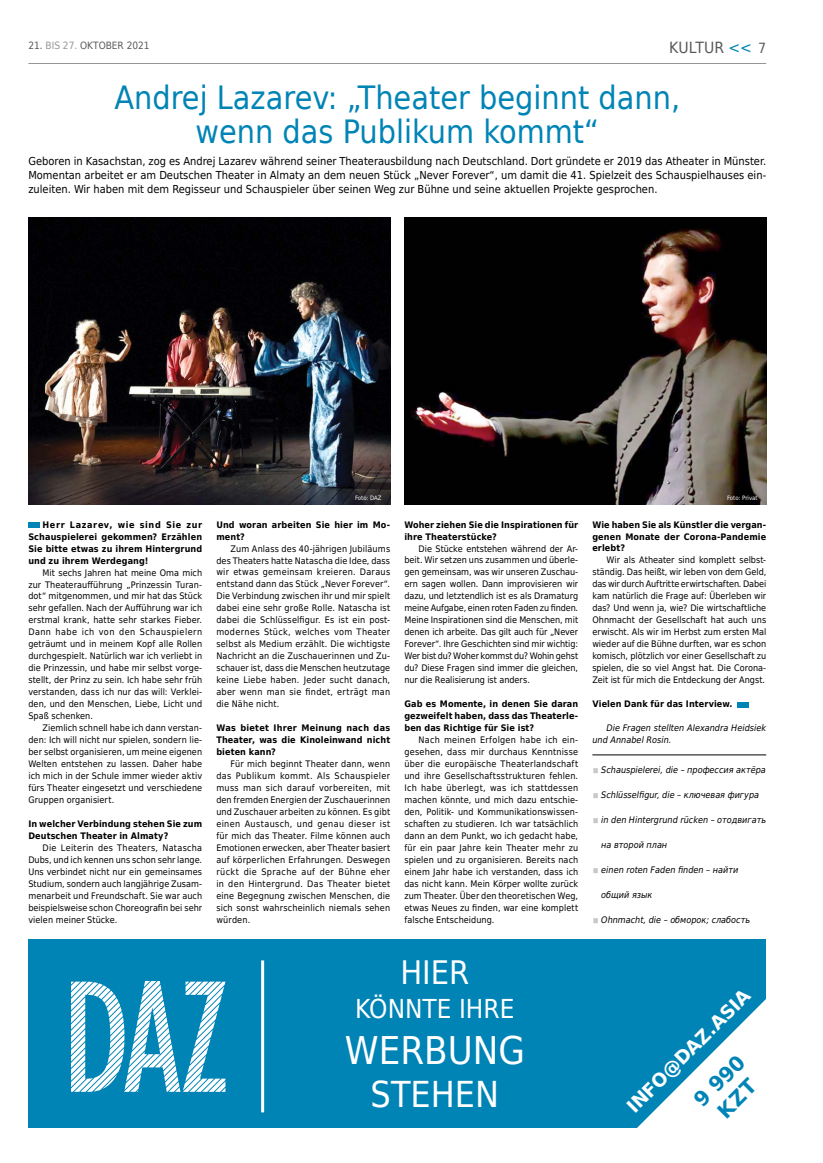
<style>
.page{position:relative;width:823px;height:1163px;background:#fff}
.page>*{position:absolute;margin:0;border:0;box-sizing:border-box;transform-origin:0 0}
.t1{font:38px "DejaVu Sans";color:#fff;scale:.9 1}
.t2{font:35.6px "DejaVu Sans";color:#fff;scale:.9 1}
.t3{font:32.3px "DejaVu Sans";color:#fff;scale:.9 1}
.t4{font:32px/34px "DejaVu Sans";color:#0084b6;text-align:center;scale:.9 1}
.t5{font:25.9px "DejaVu Sans";color:#fff;scale:.9 1}
.t6{font:700 20.5px "DejaVu Sans Condensed";color:#0084b6;scale:1.09 1}
.t7{font:700 18.7px "DejaVu Sans Condensed";color:#fff;scale:1.09 1}
.t8{font:15.4px "DejaVu Sans";letter-spacing:-.01em;color:#58595b;scale:.91 1}
.t9{font:11px/14px "DejaVu Sans Condensed";color:#000;text-align:justify}
.t10{font:10px "DejaVu Sans";color:#58595b;scale:.9 1}
.t11{font:9px/12px "DejaVu Sans Condensed";letter-spacing:.01em;color:#000;text-align:justify}
.t12{font:700 9px/12px "DejaVu Sans Condensed";letter-spacing:.01em;color:#000;text-align:justify}
.t13{font:italic 9px/12px "DejaVu Sans Condensed";color:#000}
.t14{font:6px "DejaVu Sans Condensed";color:#fff}
.s1{color:#939598}
.s2{color:#0084b6}
.s3{font-size:14px}
.s4{color:#c7c8ca}
</style>
<div class="page">
<hr style="left:28px;top:63px;width:737px;height:1px;background:#939598">
<div style="left:28px;top:938px;width:737px;height:189px;background:#0084b6"></div>
<svg style="left:71px;top:981px;width:154px;height:110px"></svg>
<hr style="left:261px;top:960px;width:3px;height:152px;background:#fff">
<div style="left:28px;top:522px;width:12px;height:5px;background:#0084b6"></div>
<img style="left:404px;top:217px;width:361px;height:288px">
<img style="left:28px;top:217px;width:362px;height:288px">
<hr style="left:592px;top:754px;width:173px;height:1px;background:#000">
<div style="left:737px;top:702px;width:11px;height:5px;background:#0084b6"></div>
<svg style="left:634px;top:1000px;width:131px;height:128px"></svg>
<p class="t10" style="left:28px;top:37px;width:136px">21. <span class="s1">BIS 27.</span> OKTOBER 2021</p>
<h3 class="t8" style="left:668px;top:35px;width:108px">KULTUR <span class="s2">&lt;&lt;</span> <span class="s3">7</span></h3>
<h3 class="t4" style="left:114px;top:79px;width:629px">Andrej Lazarev: „Theater beginnt dann, wenn das Publikum kommt“</h3>
<p class="t9" style="left:28px;top:154px;width:739px">Geboren in Kasachstan, zog es Andrej Lazarev während seiner Theaterausbildung nach Deutschland. Dort gründete er 2019 das Atheater in Münster.<br>Momentan arbeitet er am Deutschen Theater in Almaty an dem neuen Stück „Never Forever“, um damit die 41. Spielzeit des Schauspielhauses ein&shy;zuleiten. Wir haben mit dem Regisseur und Schauspieler über seinen Weg zur Bühne und seine aktuellen Projekte gesprochen.</p>
<p class="t12" style="left:28px;top:518px;width:175px;text-indent:14px">Herr Lazarev, wie sind Sie zur Schauspielerei gekommen? Erzählen Sie bitte etwas zu ihrem Hintergrund und zu ihrem Werdegang!</p>
<p class="t11" style="left:28px;top:565px;width:175px;text-indent:14px">Mit sechs Jahren hat meine Oma mich zur Theateraufführung „Prinzessin Turan&shy;dot“ mitgenommen, und mir hat das Stück sehr gefallen. Nach der Aufführung war ich erstmal krank, hatte sehr starkes Fieber.<br>Dann habe ich von den Schauspielern geträumt und in meinem Kopf alle Rollen durchgespielt. Natürlich war ich verliebt in die Prinzessin, und habe mir selbst vorge&shy;stellt, der Prinz zu sein. Ich habe sehr früh verstanden, dass ich nur das will: Verklei&shy;den, und den Menschen, Liebe, Licht und Spaß schenken.</p>
<p class="t11" style="left:28px;top:721px;width:175px;text-indent:14px">Ziemlich schnell habe ich dann verstan&shy;den: Ich will nicht nur spielen, sondern lie&shy;ber selbst organisieren, um meine eigenen Welten entstehen zu lassen. Daher habe ich mich in der Schule immer wieder aktiv fürs Theater eingesetzt und verschiedene Gruppen organisiert.</p>
<p class="t12" style="left:28px;top:817px;width:175px">In welcher Verbindung stehen Sie zum<br>Deutschen Theater in Almaty?</p>
<p class="t11" style="left:28px;top:841px;width:175px;text-indent:14px">Die Leiterin des Theaters, Natascha Dubs, und ich kennen uns schon sehr lange.<br>Uns verbindet nicht nur ein gemeinsames Studium, sondern auch langjährige Zusam&shy;menarbeit und Freundschaft. Sie war auch beispielsweise schon Choreografin bei sehr vielen meiner Stücke.</p>
<p class="t14" style="left:355px;top:493px;width:28px">Foto: DAZ</p>
<p class="t14" style="left:726px;top:493px;width:32px">Foto: Privat</p>
<p class="t12" style="left:216px;top:518px;width:175px">Und woran arbeiten Sie hier im Mo&shy;ment?</p>
<p class="t11" style="left:216px;top:542px;width:175px;text-indent:14px">Zum Anlass des 40-jährigen Jubiläums des Theaters hatte Natascha die Idee, dass wir etwas gemeinsam kreieren. Daraus entstand dann das Stück „Never Forever“.<br>Die Verbindung zwischen ihr und mir spielt dabei eine sehr große Rolle. Natascha ist dabei die Schlüsselfigur. Es ist ein post&shy;modernes Stück, welches vom Theater selbst als Medium erzählt. Die wichtigste Nachricht an die Zuschauerinnen und Zu&shy;schauer ist, dass die Menschen heutzutage keine Liebe haben. Jeder sucht danach, aber wenn man sie findet, erträgt man die Nähe nicht.</p>
<p class="t12" style="left:216px;top:721px;width:175px">Was bietet Ihrer Meinung nach das Theater, was die Kinoleinwand nicht bieten kann?</p>
<p class="t11" style="left:216px;top:757px;width:175px;text-indent:14px">Für mich beginnt Theater dann, wenn das Publikum kommt. Als Schauspieler muss man sich darauf vorbereiten, mit den fremden Energien der Zuschauerinnen und Zuschauer arbeiten zu können. Es gibt einen Austausch, und genau dieser ist für mich das Theater. Filme können auch Emotionen erwecken, aber Theater basiert auf körperlichen Erfahrungen. Deswegen rückt die Sprache auf der Bühne eher in den Hintergrund. Das Theater bietet eine Begegnung zwischen Menschen, die sich sonst wahrscheinlich niemals sehen würden.</p>
<p class="t12" style="left:404px;top:518px;width:175px">Woher ziehen Sie die Inspirationen für ihre Theaterstücke?</p>
<p class="t11" style="left:404px;top:541px;width:175px;text-indent:14px">Die Stücke entstehen während der Ar&shy;beit. Wir setzen uns zusammen und überle&shy;gen gemeinsam, was wir unseren Zuschau&shy;ern sagen wollen. Dann improvisieren wir dazu, und letztendlich ist es als Dramaturg meine Aufgabe, einen roten Faden zu finden.<br>Meine Inspirationen sind die Menschen, mit denen ich arbeite. Das gilt auch für „Never Forever“. Ihre Geschichten sind mir wichtig:<br>Wer bist du? Woher kommst du? Wohin gehst du? Diese Fragen sind immer die gleichen, nur die Realisierung ist anders.</p>
<p class="t12" style="left:404px;top:697px;width:175px">Gab es Momente, in denen Sie daran gezweifelt haben, dass das Theaterle&shy;ben das Richtige für Sie ist?</p>
<p class="t11" style="left:404px;top:733px;width:175px;text-indent:14px">Nach meinen Erfolgen habe ich ein&shy;gesehen, dass mir durchaus Kenntnisse über die europäische Theaterlandschaft und ihre Gesellschaftsstrukturen fehlen.<br>Ich habe überlegt, was ich stattdessen machen könnte, und mich dazu entschie&shy;den, Politik- und Kommunikationswissen&shy;schaften zu studieren. Ich war tatsächlich dann an dem Punkt, wo ich gedacht habe, für ein paar Jahre kein Theater mehr zu spielen und zu organisieren. Bereits nach einem Jahr habe ich verstanden, dass ich das nicht kann. Mein Körper wollte zurück zum Theater. Über den theoretischen Weg, etwas Neues zu finden, war eine komplett falsche Entscheidung.</p>
<h3 class="t3" style="left:400px;top:946px;width:78px">HIER</h3>
<h3 class="t5" style="left:355px;top:987px;width:178px">KÖNNTE IHRE</h3>
<h1 class="t1" style="left:344px;top:1019px;width:201px">WERBUNG</h1>
<h2 class="t2" style="left:370px;top:1064px;width:144px">STEHEN</h2>
<p class="t12" style="left:592px;top:518px;width:175px">Wie haben Sie als Künstler die vergan&shy;genen Monate der Corona-Pandemie erlebt?</p>
<p class="t11" style="left:592px;top:553px;width:175px;text-indent:14px">Wir als Atheater sind komplett selbst&shy;ständig. Das heißt, wir leben von dem Geld, das wir durch Auftritte erwirtschaften. Dabei kam natürlich die Frage auf: Überleben wir das? Und wenn ja, wie? Die wirtschaftliche Ohnmacht der Gesellschaft hat auch uns erwischt. Als wir im Herbst zum ersten Mal wieder auf die Bühne durften, war es schon komisch, plötzlich vor einer Gesellschaft zu spielen, die so viel Angst hat. Die Corona-Zeit ist für mich die Entdeckung der Angst.</p>
<p class="t12" style="left:592px;top:697px;width:142px">Vielen Dank für das Interview.</p>
<p class="t13" style="left:592px;top:721px;width:175px;text-indent:14px">Die Fragen stellten Alexandra Heidsiek und Annabel Rosin.</p>
<p class="t13" style="left:592px;top:764px;width:174px"><span class="s4">◾</span> Schauspielerei, die – профессия актёра</p>
<p class="t13" style="left:592px;top:789px;width:168px"><span class="s4">◾</span> Schlüsselfigur, die – ключевая фигура</p>
<p class="t13" style="left:592px;top:814px;width:175px"><span class="s4">◾</span> in den Hintergrund rücken – отодвигать</p>
<p class="t13" style="left:601px;top:839px;width:67px">на второй план</p>
<p class="t13" style="left:592px;top:864px;width:147px"><span class="s4">◾</span> einen roten Faden finden – найти</p>
<p class="t13" style="left:601px;top:889px;width:53px">общий язык</p>
<p class="t13" style="left:592px;top:913px;width:159px"><span class="s4">◾</span> Ohnmacht, die – обморок; слабость</p>
<h3 class="t7" style="left:619px;top:1098px;width:153px;rotate:-45deg">INFO@DAZ.ASIA</h3>
<h3 class="t6" style="left:685px;top:1091px;width:59px;rotate:-45deg">9 990</h3>
</div>
